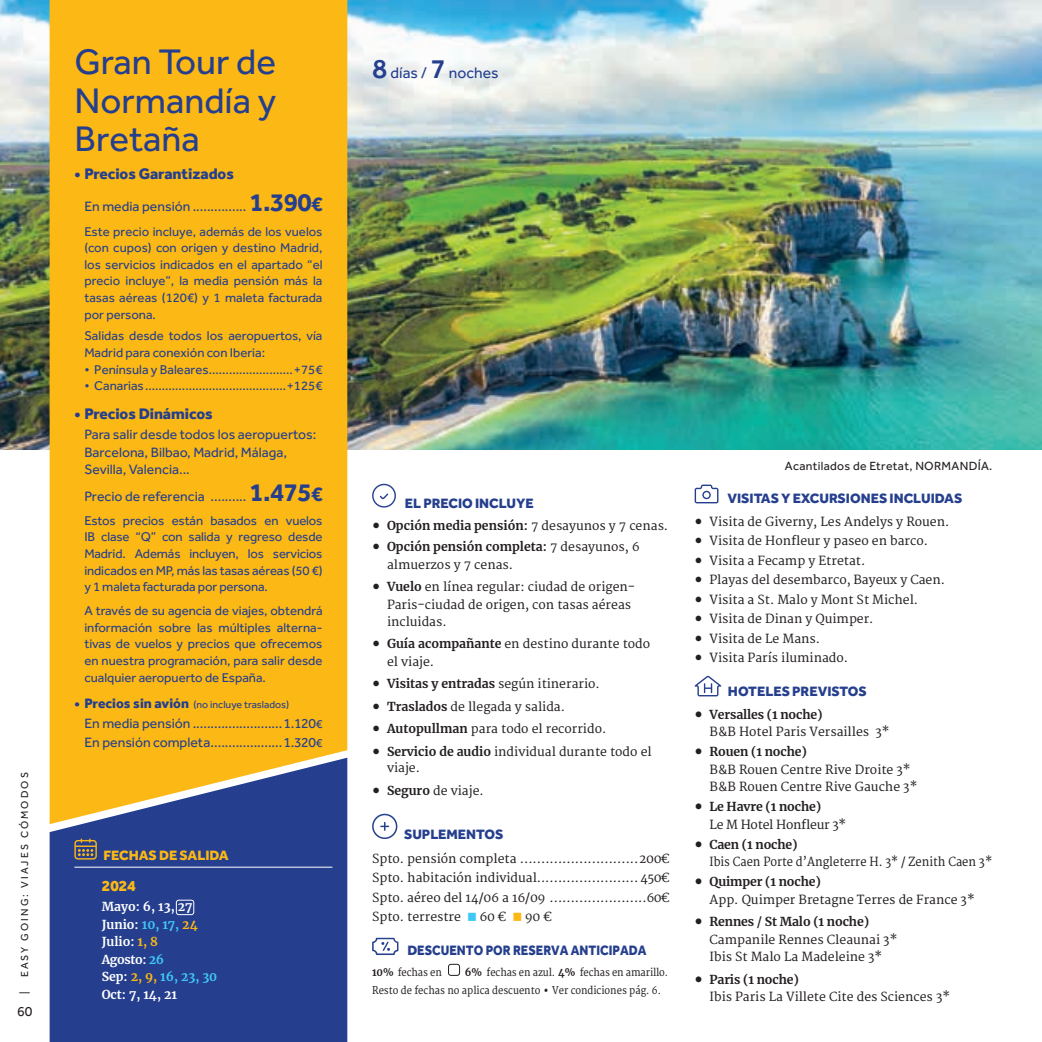
<style>
.page{position:relative;width:1042px;height:1042px;background:#fff}
.page>*{position:absolute;margin:0;border:0;box-sizing:border-box;transform-origin:0 0}
.t1{font:36.75px/38.5px "Effra";color:#253f8e;text-align:justify}
.t2{font:700 26.25px "Effra";letter-spacing:-.025em;color:#253f8e}
.t3{font:800 15.75px "Effra";letter-spacing:-.005em;color:#253f8e}
.t4{font:15.75px "Effra";color:#253f8e}
.t5{font:800 15.75px "Effra";color:#fcb814}
.t6{font:14px/17.5px "Effra";color:#253f8e}
.t7{font:800 14px "Effra";color:#253f8e}
.t8{font:800 14px "Effra";color:#253f8e;scale:.9 1}
.t9{font:800 14px "Effra";color:#fcb814}
.t10{font:14px "Effra";color:#231f20}
.t11{font:13.12px/16.6px "Effra";color:#253f8e;text-align:justify}
.t12{font:12.25px/17.5px "Merriweather";color:#231f20}
.t13{font:700 12.25px "Merriweather";letter-spacing:-.01em;color:#231f20}
.t14{font:700 12.25px "Merriweather";color:#fff}
.t15{font:12.25px "Merriweather";color:#231f20;scale:.91 1}
.t16{font:12.25px "Effra";letter-spacing:.025em;color:#231f20}
.t17{font:12.25px "Merriweather";letter-spacing:-.02em;color:#231f20}
.t18{font:700 12.25px "Merriweather";color:#40c7f4}
.t19{font:700 12.25px "Merriweather";letter-spacing:-.03em;color:#fff}
.t20{font:10.5px "Merriweather";color:#231f20;scale:.9 1}
.t21{font:10.5px "Effra";color:#253f8e}
.t22{font:10.5px "Effra";letter-spacing:.2em;color:#231f20}
.s1{font-size:21px}
.s2{font-weight:800;font-size:14px}
.s3{font-size:12.25px}
.s4{color:#40c7f4}
.s5{color:#fcb814}
.s6{color:#fff}
.s7{font-weight:500;font-size:28px}
.s8{font-family:"Minion Pro";font-weight:400;font-size:21px}
.s9{font-weight:400}
.s10{font-family:"Minion Pro";font-size:21px}
.s11{font-weight:700}
.s12{font-style:inherit}
.s13{font-weight:700;font-size:14px}
</style>
<div class="page">
<svg style="left:372px;top:484px;width:24px;height:23px"></svg>
<svg style="left:372px;top:814px;width:25px;height:25px"></svg>
<svg style="left:694px;top:484px;width:24px;height:19px"></svg>
<svg style="left:694px;top:676px;width:27px;height:20px"></svg>
<img style="left:347px;top:0;width:695px;height:450px">
<img style="left:0;top:0;width:50px;height:450px">
<svg style="left:372px;top:938px;width:26px;height:17px"></svg>
<div style="left:448px;top:964px;width:12px;height:11px;border:1px solid #231f20;border-radius:2px"></div>
<div style="left:50px;top:0;width:297px;height:757px;background:#fcb814"></div>
<svg style="left:50px;top:757px;width:297px;height:285px;background:#425183"></svg>
<hr style="left:74px;top:867px;width:258px;height:1px;background:#fff">
<svg style="left:74px;top:838px;width:23px;height:21px"></svg>
<div style="left:176px;top:900px;width:18px;height:15px;border:1px solid #fff;border-radius:2px"></div>
<p class="t22" style="left:18px;top:977px;width:206px;rotate:-90deg">EASY GOING: VIAJES CÓMODOS</p>
<p class="t22" style="left:18px;top:994px;width:4px;rotate:-90deg">|</p>
<p class="t10" style="left:17px;top:1003px;width:17px">60</p>
<p class="t1" style="left:74px;top:42px;width:203px">Gran Tour de Normandía y Bretaña</p>
<p class="t3" style="left:74px;top:165px;width:161px">• Precios Garantizados</p>
<p class="t6" style="left:84px;top:198px;width:108px">En media pensión</p>
<p class="t2" style="left:250px;top:187px;width:74px">1.390<span class="s1">€</span></p>
<p class="t11" style="left:84px;top:223px;width:240px">Este precio incluye, además de los vuelos (con cupos) con origen y destino Madrid, los servicios indicados en el apartado “el precio incluye”, la media pensión más la tasas aéreas (120€) y 1 maleta facturada por persona.</p>
<p class="t11" style="left:84px;top:327px;width:240px">Salidas desde todos los aeropuertos, vía<br>Madrid para conexión con Iberia:</p>
<p class="t11" style="left:84px;top:361px;width:126px">• Península y Baleares</p>
<p class="t11" style="left:294px;top:361px;width:30px">+75€</p>
<p class="t11" style="left:84px;top:377px;width:61px">• Canarias</p>
<p class="t11" style="left:287px;top:377px;width:37px">+125€</p>
<p class="t3" style="left:74px;top:405px;width:140px">• Precios Dinámicos</p>
<p class="t6" style="left:84px;top:426px;width:233px">Para salir desde todos los aeropuertos:<br>Barcelona, Bilbao, Madrid, Málaga,<br>Sevilla, Valencia...</p>
<p class="t6" style="left:84px;top:487px;width:122px">Precio de referencia</p>
<p class="t2" style="left:250px;top:476px;width:74px">1.475<span class="s1">€</span></p>
<p class="t11" style="left:84px;top:512px;width:240px">Estos precios están basados en vuelos IB clase “Q” con salida y regreso desde Madrid. Además incluyen, los servicios indicados en MP, más las tasas aéreas (50 €) y 1 maleta facturada por persona.</p>
<p class="t11" style="left:84px;top:602px;width:240px">A través de su agencia de viajes, obtendrá información sobre las múltiples alterna&shy;tivas de vuelos y precios que ofrecemos en nuestra programación, para salir desde cualquier aeropuerto de España.</p>
<p class="t21" style="left:74px;top:698px;width:216px"><span class="s2">• Precios sin avión</span> (no incluye traslados)</p>
<p class="t6" style="left:84px;top:714px;width:108px">En media pensión</p>
<p class="t6" style="left:283px;top:714px;width:41px">1.120<span class="s3">€</span></p>
<p class="t6" style="left:84px;top:733px;width:127px">En pensión completa</p>
<p class="t6" style="left:283px;top:733px;width:41px">1.320<span class="s3">€</span></p>
<p class="t9" style="left:104px;top:846px;width:127px">FECHAS DE SALIDA</p>
<p class="t5" style="left:102px;top:876px;width:36px">2024</p>
<p class="t14" style="left:102px;top:898px;width:92px">Mayo: 6, 13, 27</p>
<p class="t14" style="left:102px;top:916px;width:98px">Junio: <span class="s4">10, 17,</span> <span class="s5">24</span></p>
<p class="t14" style="left:102px;top:933px;width:58px">Julio: <span class="s5">1, 8</span></p>
<p class="t19" style="left:102px;top:951px;width:64px">Agosto: <span class="s4">26</span></p>
<p class="t18" style="left:102px;top:968px;width:117px"><span class="s6">Sep:</span> <span class="s5">2, 9,</span> 16, 23, 30</p>
<p class="t14" style="left:102px;top:986px;width:77px">Oct: 7, 14, 21</p>
<p class="t4" style="left:372px;top:64px;width:128px"><span class="s7">8</span> días / <span class="s7">7</span> noches</p>
<p class="t7" style="left:405px;top:494px;width:131px">EL PRECIO INCLUYE</p>
<p class="t13" style="left:372px;top:517px;width:297px"><span class="s8">•</span> Opción media pensión: <span class="s9">7 desayunos y 7 cenas.</span></p>
<p class="t12" style="left:387px;top:538px;width:254px;text-indent:-15px"><span class="s10">•</span> <span class="s11">Opción pensión completa:</span> 7 desayunos, 6 almuerzos y 7 cenas.</p>
<p class="t12" style="left:387px;top:578px;width:250px;text-indent:-15px"><span class="s10">•</span> <span class="s11">Vuelo</span> en línea regular: ciudad de origen-<br>Paris-ciudad de origen, con tasas aéreas incluidas.</p>
<p class="t12" style="left:387px;top:636px;width:265px;text-indent:-15px"><span class="s10">•</span> <span class="s11">Guía acompañante</span> en destino durante todo el viaje.</p>
<p class="t13" style="left:372px;top:675px;width:229px"><span class="s8">•</span> Visitas y entradas <span class="s9">según itinerario.</span></p>
<p class="t12" style="left:372px;top:698px;width:194px"><span class="s10">•</span> <span class="s11">Traslados</span> de llegada y salida.</p>
<p class="t12" style="left:372px;top:721px;width:236px"><span class="s10">•</span> <span class="s11">Autopullman</span> para todo el recorrido.</p>
<p class="t12" style="left:387px;top:744px;width:266px;line-height:16.6px;text-indent:-15px"><span class="s10">•</span> <span class="s11">Servicio de audio</span> individual durante todo el viaje.</p>
<p class="t12" style="left:372px;top:782px;width:113px"><span class="s10">•</span> <span class="s11">Seguro</span> de viaje.</p>
<p class="t7" style="left:404px;top:825px;width:101px">SUPLEMENTOS</p>
<p class="t12" style="left:372px;top:850px;width:146px">Spto. pensión completa</p>
<p class="t12" style="left:639px;top:850px;width:32px">200€</p>
<p class="t12" style="left:372px;top:870px;width:166px">Spto. habitación individual</p>
<p class="t12" style="left:640px;top:870px;width:31px">450€</p>
<p class="t12" style="left:372px;top:889px;width:175px">Spto. aéreo del 14/06 a 16/09</p>
<p class="t12" style="left:647px;top:889px;width:25px">60€</p>
<p class="t12" style="left:372px;top:908px;width:181px">Spto. terrestre <span class="s4">■</span> 60 € <span class="s5">■</span> 90 €</p>
<p class="t8" style="left:407px;top:942px;width:267px"><span class="s12">D</span>ESCUENTO POR RESERVA ANTICIPADA</p>
<p class="t20" style="left:372px;top:966px;width:79px"><span class="s11">10%</span> fechas en</p>
<p class="t20" style="left:465px;top:966px;width:227px"><span class="s11">6%</span> fechas en azul. <span class="s11">4%</span> fechas en amarillo.</p>
<p class="t20" style="left:372px;top:984px;width:322px">Resto de fechas no aplica descuento <span class="s13">•</span> Ver condiciones pág. 6.</p>
<p class="t16" style="left:785px;top:458px;width:209px">Acantilados de Etretat, NORMANDÍA.</p>
<p class="t7" style="left:727px;top:490px;width:236px">VISITAS Y EXCURSIONES INCLUIDAS</p>
<p class="t12" style="left:694px;top:513px;width:256px"><span class="s10">•</span> Visita de Giverny, Les Andelys y Rouen.</p>
<p class="t12" style="left:694px;top:533px;width:235px"><span class="s10">•</span> Visita de Honfleur y paseo en barco.</p>
<p class="t12" style="left:694px;top:552px;width:172px"><span class="s10">•</span> Visita a Fecamp y Etretat.</p>
<p class="t12" style="left:694px;top:572px;width:252px"><span class="s10">•</span> Playas del desembarco, Bayeux y Caen.</p>
<p class="t12" style="left:694px;top:591px;width:225px"><span class="s10">•</span> Visita a St. Malo y Mont St Michel.</p>
<p class="t12" style="left:694px;top:611px;width:180px"><span class="s10">•</span> Visita de Dinan y Quimper.</p>
<p class="t12" style="left:694px;top:630px;width:127px"><span class="s10">•</span> Visita de Le Mans.</p>
<p class="t12" style="left:694px;top:650px;width:155px"><span class="s10">•</span> Visita París iluminado.</p>
<p class="t7" style="left:728px;top:683px;width:140px">HOTELES PREVISTOS</p>
<p class="t13" style="left:694px;top:706px;width:129px"><span class="s10">•</span> Versalles (1 noche)</p>
<p class="t12" style="left:709px;top:724px;width:181px">B&amp;B Hotel Paris Versailles 3*</p>
<p class="t13" style="left:694px;top:743px;width:114px"><span class="s10">•</span> Rouen (1 noche)</p>
<p class="t12" style="left:709px;top:761px;width:209px">B&amp;B Rouen Centre Rive Droite 3*<br>B&amp;B Rouen Centre Rive Gauche 3*</p>
<p class="t13" style="left:694px;top:798px;width:128px"><span class="s10">•</span> Le Havre (1 noche)</p>
<p class="t17" style="left:709px;top:817px;width:138px">Le M Hotel Honfleur 3*</p>
<p class="t13" style="left:694px;top:836px;width:104px"><span class="s10">•</span> Caen (1 noche)</p>
<p class="t15" style="left:709px;top:855px;width:312px">Ibis Caen Porte d’Angleterre H. 3* / Zenith Caen 3*</p>
<p class="t13" style="left:694px;top:873px;width:128px"><span class="s10">•</span> Quimper (1 noche)</p>
<p class="t12" style="left:709px;top:891px;width:267px">App. Quimper Bretagne Terres de France 3*</p>
<p class="t13" style="left:694px;top:913px;width:176px"><span class="s10">•</span> Rennes / St Malo (1 noche)</p>
<p class="t12" style="left:709px;top:931px;width:189px">Campanile Rennes Cleaunai 3*<br>Ibis St Malo La Madeleine 3*</p>
<p class="t13" style="left:694px;top:971px;width:106px"><span class="s10">•</span> Paris (1 noche)</p>
<p class="t12" style="left:709px;top:988px;width:242px">Ibis Paris La Villete Cite des Sciences 3*</p>
</div>
